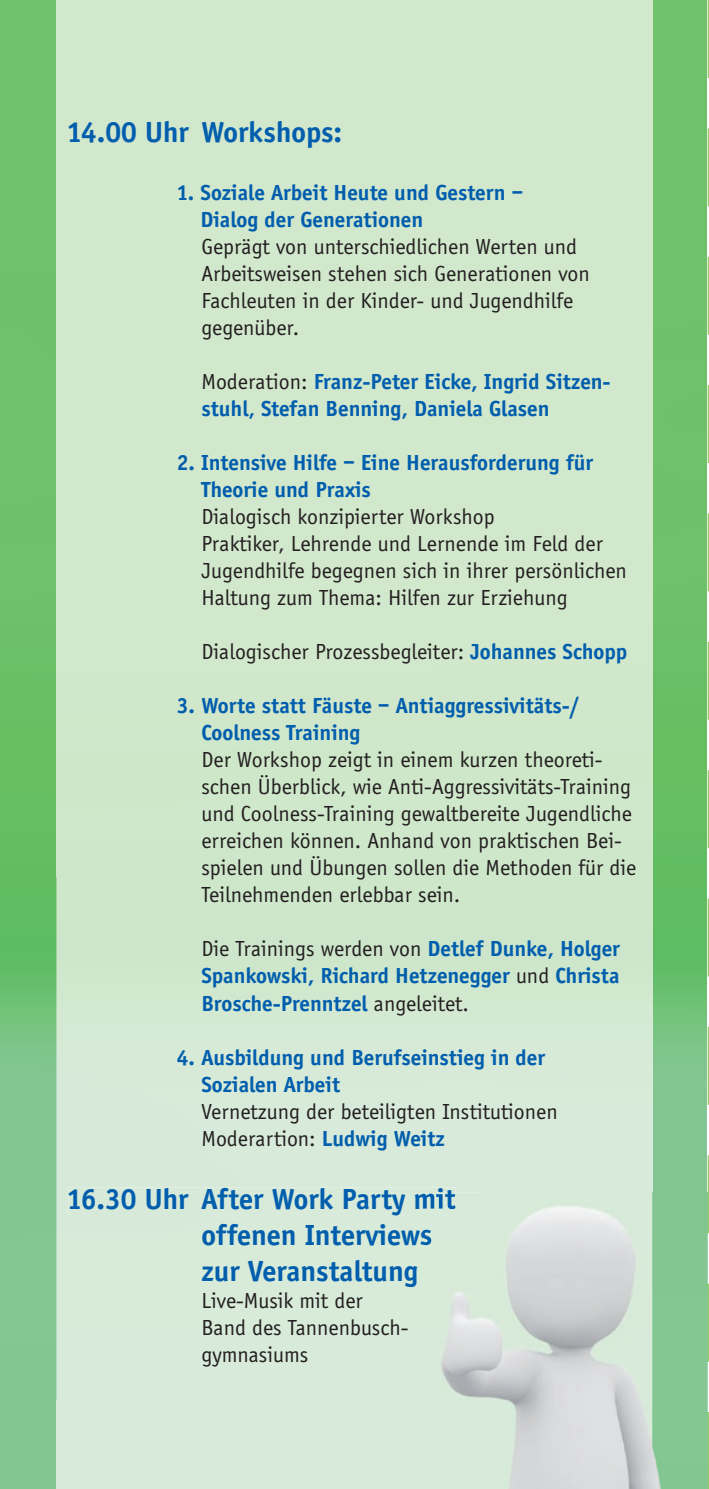
<style>
.page{position:relative;width:709px;height:1489px;background:#fff}
.page>*{position:absolute;margin:0;border:0;box-sizing:border-box;transform-origin:0 0}
.t1{font:700 30px/36px "Officina Sans";color:#015ead}
.t2{font:22.5px/27px "Officina Sans";color:#231f20}
.t3{font:700 22.5px/27px "Officina Sans";color:#015ead}
.s1{font-weight:400;color:#231f20}
.s2{font-weight:700;color:#015ead}
</style>
<div class="page">
<img style="left:0;top:0;width:707px;height:1488px">
<div style="left:57px;top:0;width:509px;height:875px;background:#d2e8cd"></div>
<img style="left:566px;top:0;width:86px;height:1192px">
<img style="left:57px;top:875px;width:425px;height:525px">
<img style="left:482px;top:875px;width:85px;height:317px">
<div style="left:57px;top:1400px;width:366px;height:88px;background:#d8ead9"></div>
<div style="left:69px;top:1187px;width:386px;height:27px;background:#d8ead9"></div>
<div style="left:202px;top:1223px;width:221px;height:22px;background:#d8ebd9"></div>
<hr style="left:707px;top:0;width:2px;height:78px;background:#95cb64">
<hr style="left:707px;top:128px;width:2px;height:78px;background:#95cb64">
<hr style="left:707px;top:257px;width:2px;height:78px;background:#95cb64">
<hr style="left:707px;top:385px;width:2px;height:78px;background:#95cb64">
<hr style="left:707px;top:513px;width:2px;height:78px;background:#95cb64">
<hr style="left:707px;top:641px;width:2px;height:78px;background:#95cb64">
<hr style="left:707px;top:770px;width:2px;height:78px;background:#95cb64">
<hr style="left:707px;top:898px;width:2px;height:78px;background:#95cb64">
<hr style="left:707px;top:1026px;width:2px;height:78px;background:#95cb64">
<hr style="left:707px;top:1155px;width:2px;height:78px;background:#95cb64">
<img style="left:423px;top:1192px;width:284px;height:296px">
<img style="left:423px;top:1192px;width:32px;height:22px">
<img style="left:423px;top:1223px;width:9px;height:22px">
<img style="left:707px;top:1192px;width:2px;height:296px">
<h1 class="t1" style="left:67px;top:113px;width:277px">14.00 Uhr Workshops:</h1>
<p class="t3" style="left:200px;top:179px;width:324px;text-indent:-24px">1. Soziale Arbeit Heute und Gestern –<br>Dialog der Generationen</p>
<p class="t2" style="left:201px;top:233px;width:390px">Geprägt von unterschiedlichen Werten und Arbeitsweisen stehen sich Generationen von Fachleuten in der Kinder- und Jugendhilfe gegenüber.</p>
<p class="t3" style="left:201px;top:368px;width:411px"><span class="s1">Moderation:</span> Franz-Peter Eicke, Ingrid Sitzen&shy;stuhl, Stefan Benning, Daniela Glasen</p>
<p class="t3" style="left:201px;top:449px;width:393px;text-indent:-25px">2. Intensive Hilfe – Eine Herausforderung für<br>Theorie und Praxis</p>
<p class="t2" style="left:201px;top:503px;width:427px">Dialogisch konzipierter Workshop<br>Praktiker, Lehrende und Lernende im Feld der Jugendhilfe begegnen sich in ihrer persönlichen Haltung zum Thema: Hilfen zur Erziehung</p>
<p class="t2" style="left:201px;top:638px;width:427px">Dialogischer Prozessbegleiter: <span class="s2">Johannes Schopp</span></p>
<p class="t3" style="left:201px;top:692px;width:380px;text-indent:-25px">3. Worte statt Fäuste – Antiaggressivitäts-/<br>Coolness Training</p>
<p class="t2" style="left:201px;top:746px;width:436px">Der Workshop zeigt in einem kurzen theoreti&shy;schen Überblick, wie Anti-Aggressivitäts-Training und Coolness-Training gewaltbereite Jugendliche erreichen können. Anhand von praktischen Bei&shy;spielen und Übungen sollen die Methoden für die Teilnehmenden erlebbar sein.</p>
<p class="t3" style="left:201px;top:935px;width:420px;text-align:justify"><span class="s1">Die Trainings werden von</span> Detlef Dunke, Holger Spankowski, Richard Hetzenegger <span class="s1">und</span> Christa Brosche-Prenntzel <span class="s1">angeleitet.</span></p>
<p class="t3" style="left:201px;top:1043px;width:345px;text-indent:-25px">4. Ausbildung und Berufseinstieg in der<br>Sozialen Arbeit</p>
<p class="t2" style="left:201px;top:1097px;width:358px">Vernetzung der beteiligten Institutionen<br>Moderartion: <span class="s2">Ludwig Weitz</span></p>
<h1 class="t1" style="left:201px;top:1180px;width:256px;text-indent:-135px">16.30 Uhr After Work Party mit offenen Interviews zur Veranstaltung</h1>
<p class="t2" style="left:201px;top:1286px;width:208px">Live-Musik mit der<br>Band des Tannenbusch&shy;gymnasiums</p>
</div>
